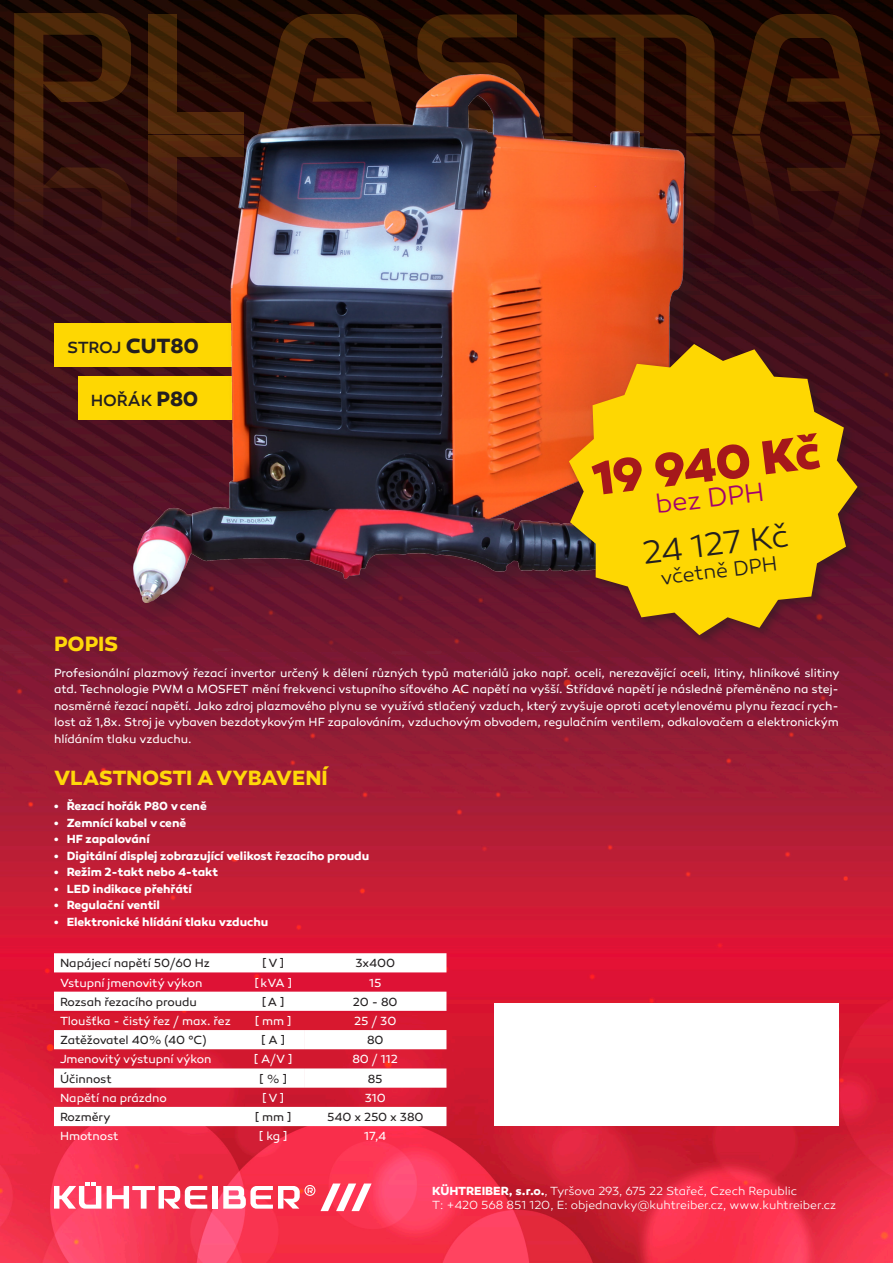
<style>
.page{position:relative;width:893px;height:1263px;background:#fff}
.page>*{position:absolute;margin:0;border:0;box-sizing:border-box;transform-origin:0 0}
.t1{font:800 48.6px "Canaro";color:#a5181b}
.t2{font:300 33px "Canaro";color:#231f20}
.t3{font:300 27px "Canaro";color:#a3016e}
.t4{font:700 21px "Canaro";letter-spacing:-.01em;color:#ffd80a}
.t5{font:300 21px "Canaro";color:#231f20}
.t6{font:500 16.5px "Canaro";letter-spacing:-.01em;color:#231f20}
.t7{font:12px/16.5px "Canaro";letter-spacing:-.005em;color:#fff;text-align:justify}
.t8{font:700 12px "Canaro";letter-spacing:-.005em;color:#fff}
.t9{font:12px "Canaro";letter-spacing:-.005em;color:#231f20}
.t10{font:300 12px "Canaro";letter-spacing:-.005em;color:#fff}
.s1{font-weight:700;font-size:21px}
.s2{font-weight:700}
</style>
<div class="page">
<img style="left:0;top:0;width:893px;height:1263px">
<div style="left:212px;top:1186px;width:6px;height:22px;background:#fff"></div>
<svg style="left:107px;top:1186px;width:100px;height:23px"></svg>
<svg style="left:223px;top:1183px;width:149px;height:28px"></svg>
<svg style="left:54px;top:1182px;width:47px;height:27px"></svg>
<svg style="left:54px;top:953px;width:392px;height:173px"></svg>
<svg style="left:304px;top:1030px;width:142px;height:58px"></svg>
<div style="left:495px;top:1003px;width:344px;height:122px;background:#fff"></div>
<svg style="left:149px;top:14px;width:28px;height:56px;background:#472607"></svg>
<svg style="left:544px;top:15px;width:171px;height:55px;background:#381b04"></svg>
<svg style="left:258px;top:14px;width:148px;height:56px;background:#301604"></svg>
<svg style="left:732px;top:14px;width:148px;height:242px;background:#321107"></svg>
<svg style="left:417px;top:14px;width:108px;height:56px;background:#341803"></svg>
<svg style="left:14px;top:13px;width:117px;height:243px;background:#38160a"></svg>
<div style="left:54px;top:324px;width:239px;height:43px;background:#fed702"></div>
<div style="left:78px;top:377px;width:239px;height:43px;background:#fed702"></div>
<div style="left:129px;top:70px;width:643px;height:555px;background:#231f20;opacity:.3"></div>
<img style="left:134px;top:75px;width:615px;height:528px">
<div style="left:566px;top:341px;width:303px;height:306px;background:#231f20;opacity:.5"></div>
<svg style="left:569px;top:344px;width:288px;height:291px;background:#d4a00d"></svg>
<p class="t6" style="left:67px;top:338px;width:133px">STROJ <span class="s1">CUT80</span></p>
<p class="t6" style="left:91px;top:391px;width:109px">HOŘÁK <span class="s1">P80</span></p>
<p class="t1" style="left:589px;top:448px;width:230px;rotate:-7deg">19 940 Kč</p>
<p class="t3" style="left:654px;top:489px;width:111px;rotate:-7deg">bez DPH</p>
<p class="t2" style="left:640px;top:534px;width:148px;rotate:-7deg">24 127 Kč</p>
<p class="t5" style="left:659px;top:565px;width:119px;rotate:-7deg">včetně DPH</p>
<p class="t4" style="left:54px;top:631px;width:66px">POPIS</p>
<p class="t7" style="left:54px;top:665px;width:787px">Profesionální plazmový řezací invertor určený k dělení různých typů materiálů jako např. oceli, nerezavějící oceli, litiny, hliníkové slitiny atd. Technologie PWM a MOSFET mění frekvenci vstupního síťového AC napětí na vyšší. Střídavé napětí je následně přeměněno na stej&shy;nosměrné řezací napětí. Jako zdroj plazmového plynu se využívá stlačený vzduch, který zvyšuje oproti acetylenovému plynu řezací rych&shy;lost až 1,8x. Stroj je vybaven bezdotykovým HF zapalováním, vzduchovým obvodem, regulačním ventilem, odkalovačem a elektronickým hlídáním tlaku vzduchu.</p>
<p class="t4" style="left:54px;top:765px;width:275px">VLASTNOSTI A VYBAVENÍ</p>
<p class="t8" style="left:54px;top:799px;width:154px">• Řezací hořák P80 v ceně</p>
<p class="t8" style="left:54px;top:815px;width:134px">• Zemnící kabel v ceně</p>
<p class="t8" style="left:54px;top:832px;width:97px">• HF zapalování</p>
<p class="t8" style="left:54px;top:848px;width:317px">• Digitální displej zobrazující velikost řezacího proudu</p>
<p class="t8" style="left:54px;top:865px;width:166px">• Režim 2-takt nebo 4-takt</p>
<p class="t8" style="left:54px;top:881px;width:139px">• LED indikace přehřátí</p>
<p class="t8" style="left:54px;top:898px;width:108px">• Regulační ventil</p>
<p class="t8" style="left:54px;top:914px;width:216px">• Elektronické hlídání tlaku vzduchu</p>
<p class="t9" style="left:60px;top:956px;width:151px">Napájecí napětí 50/60 Hz</p>
<p class="t9" style="left:263px;top:956px;width:23px">[ V ]</p>
<p class="t9" style="left:355px;top:956px;width:41px">3x400</p>
<p class="t7" style="left:60px;top:974px;width:144px">Vstupní jmenovitý výkon</p>
<p class="t7" style="left:255px;top:974px;width:39px">[ kVA ]</p>
<p class="t7" style="left:369px;top:974px;width:14px">15</p>
<p class="t9" style="left:60px;top:994px;width:139px">Rozsah řezacího proudu</p>
<p class="t9" style="left:262px;top:994px;width:24px">[ A ]</p>
<p class="t9" style="left:353px;top:994px;width:46px">20 - 80</p>
<p class="t7" style="left:60px;top:1013px;width:172px">Tloušťka - čistý řez / max. řez</p>
<p class="t7" style="left:255px;top:1013px;width:38px">[ mm ]</p>
<p class="t7" style="left:354px;top:1013px;width:44px">25 / 30</p>
<p class="t9" style="left:60px;top:1033px;width:148px">Zatěžovatel 40% (40 °C)</p>
<p class="t9" style="left:262px;top:1033px;width:25px">[ A ]</p>
<p class="t9" style="left:367px;top:1033px;width:18px">80</p>
<p class="t7" style="left:60px;top:1051px;width:153px">Jmenovitý výstupní výkon</p>
<p class="t7" style="left:254px;top:1051px;width:40px">[ A/V ]</p>
<p class="t7" style="left:353px;top:1051px;width:47px">80 / 112</p>
<p class="t9" style="left:60px;top:1071px;width:53px">Účinnost</p>
<p class="t9" style="left:260px;top:1071px;width:29px">[ % ]</p>
<p class="t9" style="left:368px;top:1071px;width:16px">85</p>
<p class="t7" style="left:60px;top:1089px;width:108px">Napětí na prázdno</p>
<p class="t7" style="left:263px;top:1089px;width:23px">[ V ]</p>
<p class="t7" style="left:365px;top:1089px;width:22px">310</p>
<p class="t9" style="left:60px;top:1110px;width:52px">Rozměry</p>
<p class="t9" style="left:255px;top:1110px;width:38px">[ mm ]</p>
<p class="t9" style="left:327px;top:1110px;width:98px">540 x 250 x 380</p>
<p class="t7" style="left:60px;top:1128px;width:60px">Hmotnost</p>
<p class="t7" style="left:259px;top:1128px;width:29px">[ kg ]</p>
<p class="t7" style="left:364px;top:1128px;width:23px">17,4</p>
<p class="t10" style="left:432px;top:1184px;width:366px"><span class="s2">KÜHTREIBER, s.r.o.</span>, Tyršova 293, 675 22 Stařeč, Czech Republic</p>
<p class="t10" style="left:432px;top:1198px;width:405px">T: +420 568 851 120, E: objednavky@kuhtreiber.cz, www.kuhtreiber.cz</p>
</div>
